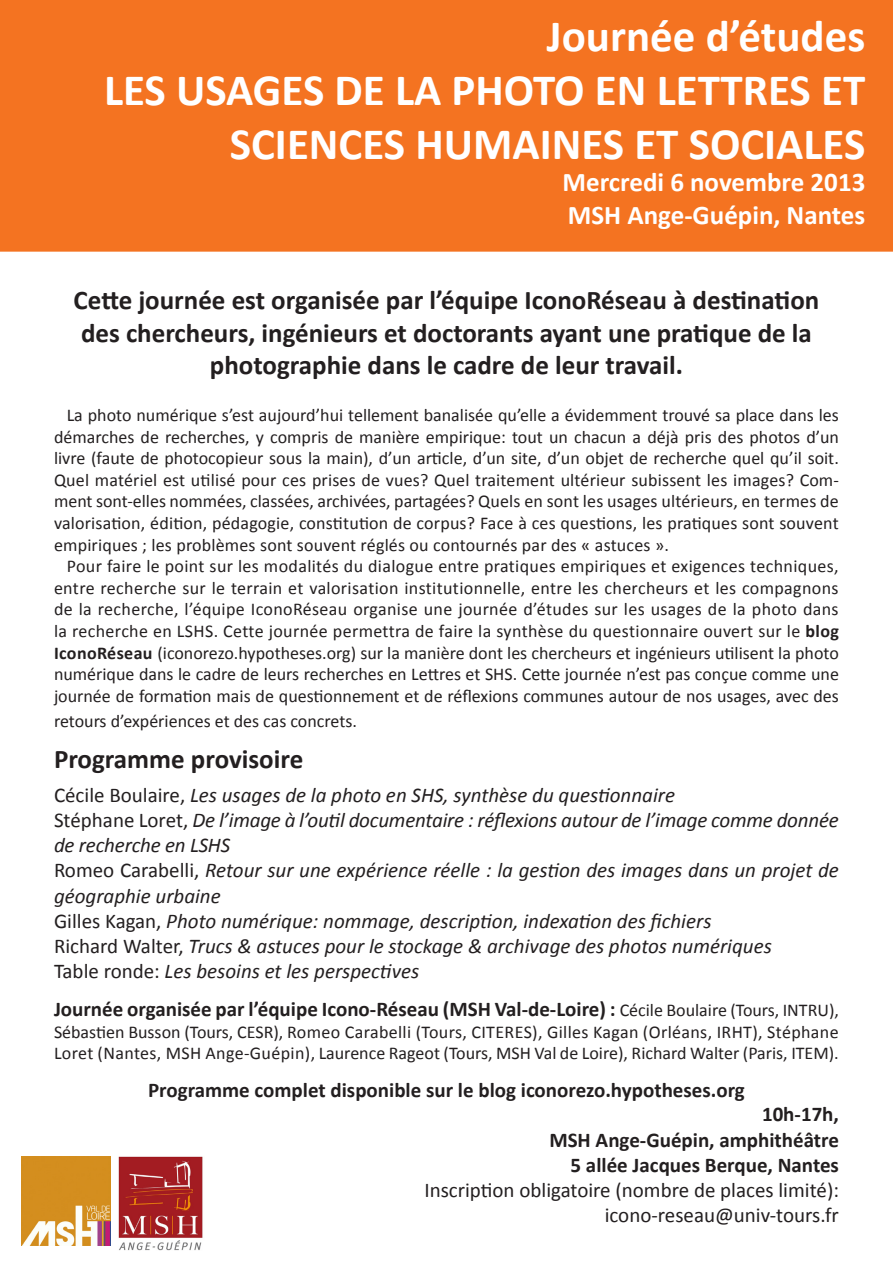
<style>
.page{position:relative;width:893px;height:1263px;background:#fff}
.page>*{position:absolute;margin:0;border:0;box-sizing:border-box;transform-origin:0 0}
.t1{font:700 45px/54px "Calibri";color:#fff;text-align:right}
.t2{font:700 27px/32.4px "Calibri";color:#231f20;text-align:center}
.t3{font:700 27px "Calibri";color:#fff}
.t4{font:italic 21px/25.2px "Calibri";color:#231f20}
.t5{font:700 21px "Calibri";color:#231f20}
.t6{font:21px "Calibri";color:#231f20}
.t7{font:18px/21.6px "Calibri";color:#231f20;text-align:justify}
.s1{font-weight:700}
.s2{font-style:normal}
.s3{font-weight:400;font-size:18px}
</style>
<div class="page">
<div style="left:0;top:0;width:893px;height:252px;background:#f47321"></div>
<img style="left:22px;top:1157px;width:89px;height:89px">
<img style="left:118px;top:1156px;width:85px;height:94px">
<p class="t1" style="left:547px;top:9px;width:320px">Journée d’études</p>
<p class="t1" style="left:104px;top:63px;width:763px">LES USAGES DE LA PHOTO EN LETTRES ET<br>SCIENCES HUMAINES ET SOCIALES</p>
<p class="t3" style="left:562px;top:165px;width:304px">Mercredi 6 novembre 2013</p>
<p class="t3" style="left:568px;top:197px;width:299px">MSH Ange-Guépin, Nantes</p>
<p class="t2" style="left:74px;top:284px;width:747px">Cette journée est organisée par l’équipe IconoRéseau à destination des chercheurs, ingénieurs et doctorants ayant une pratique de la photographie dans le cadre de leur travail.</p>
<p class="t7" style="left:54px;top:404px;width:786px;text-indent:13px">La photo numérique s’est aujourd’hui tellement banalisée qu’elle a évidemment trouvé sa place dans les démarches de recherches, y compris de manière empirique: tout un chacun a déjà pris des photos d’un livre (faute de photocopieur sous la main), d’un article, d’un site, d’un objet de recherche quel qu’il soit.<br>Quel matériel est utilisé pour ces prises de vues? Quel traitement ultérieur subissent les images? Com&shy;ment sont-elles nommées, classées, archivées, partagées? Quels en sont les usages ultérieurs, en termes de valorisation, édition, pédagogie, constitution de corpus? Face à ces questions, les pratiques sont souvent empiriques ; les problèmes sont souvent réglés ou contournés par des « astuces ».</p>
<p class="t7" style="left:54px;top:555px;width:786px;text-indent:13px">Pour faire le point sur les modalités du dialogue entre pratiques empiriques et exigences techniques, entre recherche sur le terrain et valorisation institutionnelle, entre les chercheurs et les compagnons de la recherche, l’équipe IconoRéseau organise une journée d’études sur les usages de la photo dans la recherche en LSHS. Cette journée permettra de faire la synthèse du questionnaire ouvert sur le <span class="s1">blog IconoRéseau</span> (iconorezo.hypotheses.org) sur la manière dont les chercheurs et ingénieurs utilisent la photo numérique dans le cadre de leurs recherches en Lettres et SHS. Cette journée n’est pas conçue comme une journée de formation mais de questionnement et de réflexions communes autour de nos usages, avec des</p>
<p class="t7" style="left:54px;top:710px;width:305px">retours d’expériences et des cas concrets.</p>
<p class="t2" style="left:54px;top:743px;width:251px">Programme provisoire</p>
<p class="t4" style="left:54px;top:781px;width:623px"><span class="s2">Cécile Boulaire,</span> Les usages de la photo en SHS, synthèse du questionnaire</p>
<p class="t4" style="left:54px;top:806px;width:786px"><span class="s2">Stéphane Loret,</span> De l’image à l’outil documentaire : réflexions autour de l’image comme donnée de recherche en LSHS</p>
<p class="t4" style="left:54px;top:857px;width:786px"><span class="s2">Romeo Carabelli,</span> Retour sur une expérience réelle : la gestion des images dans un projet de géographie urbaine</p>
<p class="t4" style="left:54px;top:907px;width:659px"><span class="s2">Gilles Kagan,</span> Photo numérique: nommage, description, indexation des fichiers</p>
<p class="t4" style="left:54px;top:932px;width:719px"><span class="s2">Richard Walter,</span> Trucs &amp; astuces pour le stockage &amp; archivage des photos numériques</p>
<p class="t4" style="left:54px;top:958px;width:367px"><span class="s2">Table ronde:</span> Les besoins et les perspectives</p>
<p class="t5" style="left:54px;top:996px;width:786px">Journée organisée par l’équipe Icono-Réseau (MSH Val-de-Loire) : <span class="s3">Cécile Boulaire (Tours, INTRU),</span></p>
<p class="t7" style="left:54px;top:1021px;width:786px">Sébastien Busson (Tours, CESR), Romeo Carabelli (Tours, CITERES), Gilles Kagan (Orléans, IRHT), Stéphane<br>Loret (Nantes, MSH Ange-Guépin), Laurence Rageot (Tours, MSH Val de Loire), Richard Walter (Paris, ITEM).</p>
<p class="t5" style="left:148px;top:1077px;width:598px">Programme complet disponible sur le blog iconorezo.hypotheses.org</p>
<p class="t5" style="left:762px;top:1101px;width:78px">10h-17h,</p>
<p class="t5" style="left:549px;top:1126px;width:291px">MSH Ange-Guépin, amphithéâtre</p>
<p class="t5" style="left:571px;top:1151px;width:270px">5 allée Jacques Berque, Nantes</p>
<p class="t6" style="left:424px;top:1177px;width:416px">Inscription obligatoire (nombre de places limité):</p>
<p class="t6" style="left:605px;top:1202px;width:236px">icono-reseau@univ-tours.fr</p>
</div>
